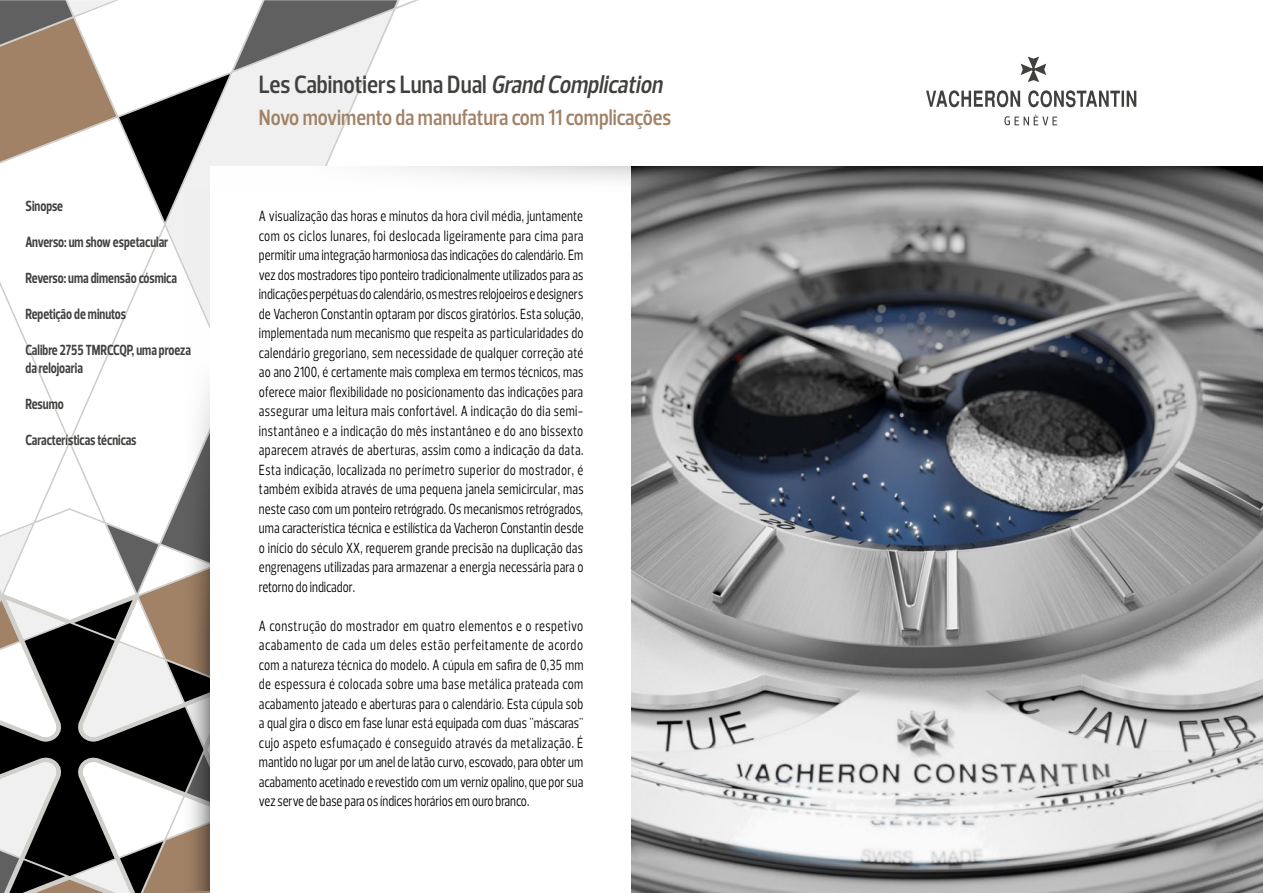
<style>
.page{position:relative;width:1263px;height:893px;background:#fff}
.page>*{position:absolute;margin:0;border:0;box-sizing:border-box;transform-origin:0 0}
.t1{font:600 25.5px "Prelo Condensed";color:#40403f}
.t2{font:600 22.5px "Prelo Condensed";color:#a18266}
.t3{font:15px/19.5px "Prelo Condensed";color:#000;text-align:justify;scale:.9 1}
.t4{font:700 15px/18px "Prelo Condensed";color:#40403f;scale:.9 1}
.s1{font-style:italic}
</style>
<div class="page">
<svg style="left:0;top:745px;width:163px;height:9px"></svg>
<svg style="left:0;top:754px;width:210px;height:139px"></svg>
<svg style="left:0;top:286px;width:163px;height:459px"></svg>
<svg style="left:0;top:0;width:397px;height:221px"></svg>
<svg style="left:926px;top:57px;width:210px;height:68px"></svg>
<svg style="left:163px;top:190px;width:47px;height:701px"></svg>
<div style="left:210px;top:166px;width:1052px;height:727px;background:#fff"></div>
<div style="left:210px;top:166px;width:1052px;height:48px;background:linear-gradient(to bottom,#f5f5f5,#fff)"></div>
<img style="left:631px;top:214px;width:632px;height:679px">
<svg style="left:631px;top:166px;width:632px;height:48px;background:#6e6e6e"></svg>
<p class="t4" style="left:26px;top:197px;width:43px">Sinopse</p>
<p class="t4" style="left:26px;top:233px;width:160px">Anverso: um show espetacular</p>
<p class="t4" style="left:26px;top:269px;width:170px">Reverso: uma dimensão cósmica</p>
<p class="t4" style="left:26px;top:305px;width:113px">Repetição de minutos</p>
<p class="t4" style="left:26px;top:341px;width:185px">Calibre 2755 TMRCCQP, uma proeza da relojoaria</p>
<p class="t4" style="left:26px;top:395px;width:44px">Resumo</p>
<p class="t4" style="left:26px;top:431px;width:125px">Características técnicas</p>
<h1 class="t1" style="left:259px;top:69px;width:410px">Les Cabinotiers Luna Dual <span class="s1">Grand Complication</span></h1>
<h2 class="t2" style="left:259px;top:104px;width:414px">Novo movimento da manufatura com 11 complicações</h2>
<p class="t3" style="left:259px;top:207px;width:362px">A visualização das horas e minutos da hora civil média, juntamente com os ciclos lunares, foi deslocada ligeiramente para cima para permitir uma integração harmoniosa das indicações do calendário. Em vez dos mostradores tipo ponteiro tradicionalmente utilizados para as indicações perpétuas do calendário, os mestres relojoeiros e designers de Vacheron Constantin optaram por discos giratórios. Esta solução, implementada num mecanismo que respeita as particularidades do calendário gregoriano, sem necessidade de qualquer correção até ao ano 2100, é certamente mais complexa em termos técnicos, mas oferece maior flexibilidade no posicionamento das indicações para assegurar uma leitura mais confortável. A indicação do dia semi&shy;instantâneo e a indicação do mês instantâneo e do ano bissexto aparecem através de aberturas, assim como a indicação da data.<br>Esta indicação, localizada no perímetro superior do mostrador, é também exibida através de uma pequena janela semicircular, mas neste caso com um ponteiro retrógrado. Os mecanismos retrógrados, uma característica técnica e estilística da Vacheron Constantin desde o início do século XX, requerem grande precisão na duplicação das engrenagens utilizadas para armazenar a energia necessária para o retorno do indicador.</p>
<p class="t3" style="left:259px;top:616px;width:362px">A construção do mostrador em quatro elementos e o respetivo acabamento de cada um deles estão perfeitamente de acordo com a natureza técnica do modelo. A cúpula em safira de 0,35 mm de espessura é colocada sobre uma base metálica prateada com acabamento jateado e aberturas para o calendário. Esta cúpula sob a qual gira o disco em fase lunar está equipada com duas "máscaras" cujo aspeto esfumaçado é conseguido através da metalização. É mantido no lugar por um anel de latão curvo, escovado, para obter um acabamento acetinado e revestido com um verniz opalino, que por sua vez serve de base para os índices horários em ouro branco.</p>
</div>
